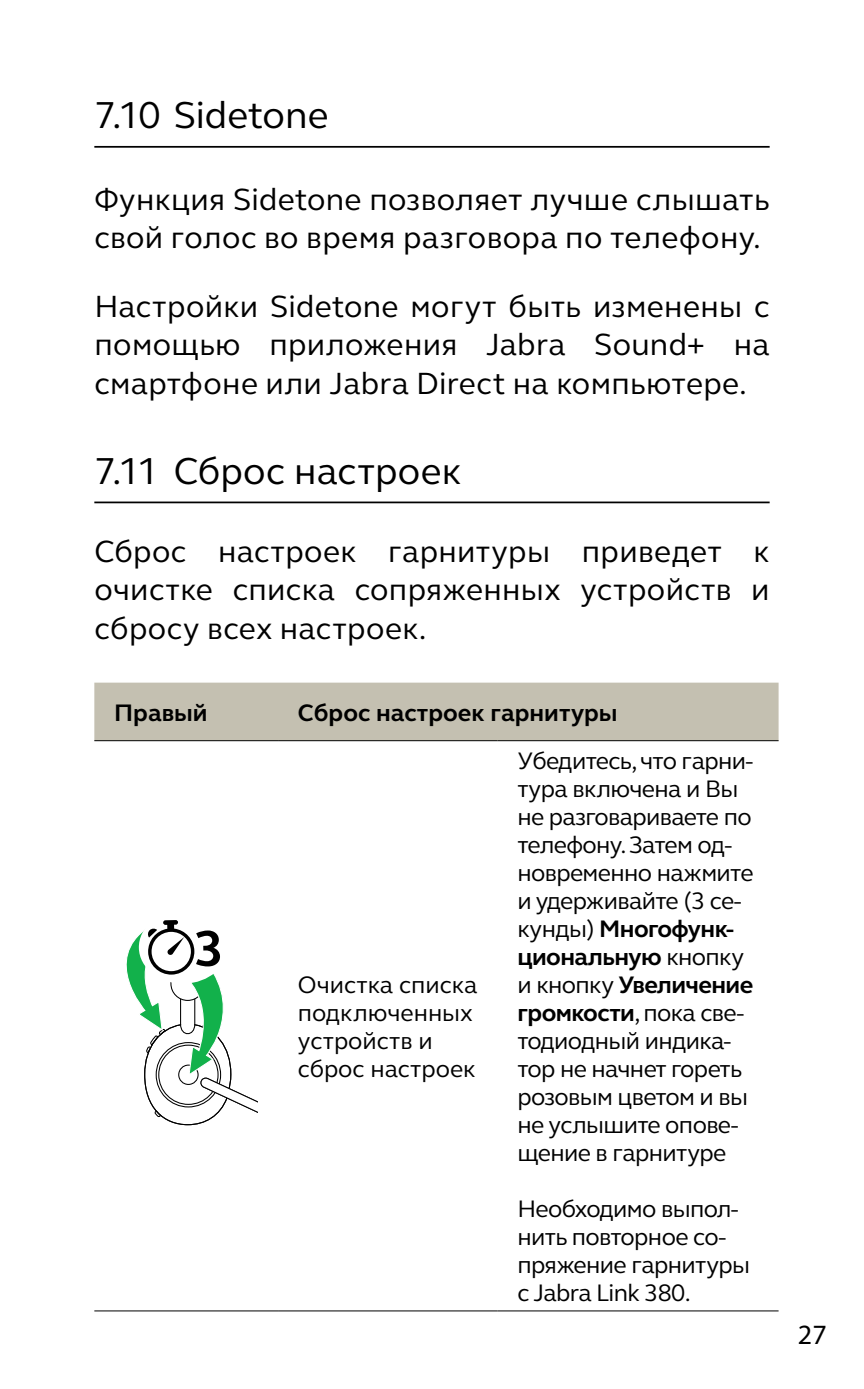
<style>
.page{position:relative;width:864px;height:1389px;background:#fff}
.page>*{position:absolute;margin:0;border:0;box-sizing:border-box;transform-origin:0 0}
.t1{font:38.5px "GN Elliot";color:#000}
.t2{font:31.5px/38.5px "GN Elliot";letter-spacing:.01em;color:#000;text-align:justify}
.t3{font:28px "Myriad Pro";color:#000}
.t4{font:24.5px/28px "GN Elliot";letter-spacing:-.025em;color:#000}
.t5{font:24.5px/28px "GN Elliot";color:#000}
.t6{font:700 24.5px "GN Elliot";color:#000}
.s1{font-weight:700}
</style>
<div class="page">
<hr style="left:94px;top:146px;width:675px;height:2px;background:#000">
<hr style="left:94px;top:502px;width:675px;height:1px;background:#000">
<div style="left:94px;top:683px;width:684px;height:57px;background:#c4c0b1"></div>
<hr style="left:278px;top:1310px;width:219px;height:2px;background:#000">
<hr style="left:497px;top:1310px;width:281px;height:2px;background:#000">
<hr style="left:278px;top:740px;width:219px;height:1px;background:#000">
<hr style="left:497px;top:740px;width:281px;height:1px;background:#000">
<hr style="left:94px;top:740px;width:184px;height:1px;background:#000">
<hr style="left:94px;top:1310px;width:184px;height:2px;background:#000">
<svg style="left:126px;top:920px;width:131px;height:206px"></svg>
<h1 class="t1" style="left:94px;top:89px;width:235px">7.10 Sidetone</h1>
<p class="t2" style="left:94px;top:179px;width:676px">Функция Sidetone позволяет лучше слышать свой голос во время разговора по телефону.</p>
<p class="t2" style="left:94px;top:286px;width:676px">Настройки Sidetone могут быть изменены с помощью приложения Jabra Sound+ на смартфоне или Jabra Direct на компьютере.</p>
<h1 class="t1" style="left:94px;top:445px;width:368px">7.11 Сброс настроек</h1>
<p class="t2" style="left:94px;top:531px;width:676px">Сброс настроек гарнитуры приведет к очистке списка сопряженных устройств и сбросу всех настроек.</p>
<p class="t6" style="left:114px;top:696px;width:95px">Правый</p>
<p class="t6" style="left:298px;top:696px;width:321px">Сброс настроек гарнитуры</p>
<p class="t5" style="left:298px;top:970px;width:181px">Очистка списка подключенных устройств и сброс настроек</p>
<p class="t4" style="left:517px;top:746px;width:237px">Убедитесь, что гарни&shy;тура включена и Вы не разговариваете по телефону. Затем од&shy;новременно нажмите и удерживайте (3 се&shy;кунды) <span class="s1">Многофунк&shy;циональную</span> кнопку и кнопку <span class="s1">Увеличение громкости</span>, пока све&shy;тодиодный индика&shy;тор не начнет гореть розовым цветом и вы не услышите опове&shy;щение в гарнитуре</p>
<p class="t4" style="left:517px;top:1194px;width:234px">Необходимо выпол&shy;нить повторное со&shy;пряжение гарнитуры с Jabra Link 380.</p>
<p class="t3" style="left:797px;top:1317px;width:30px">27</p>
</div>
